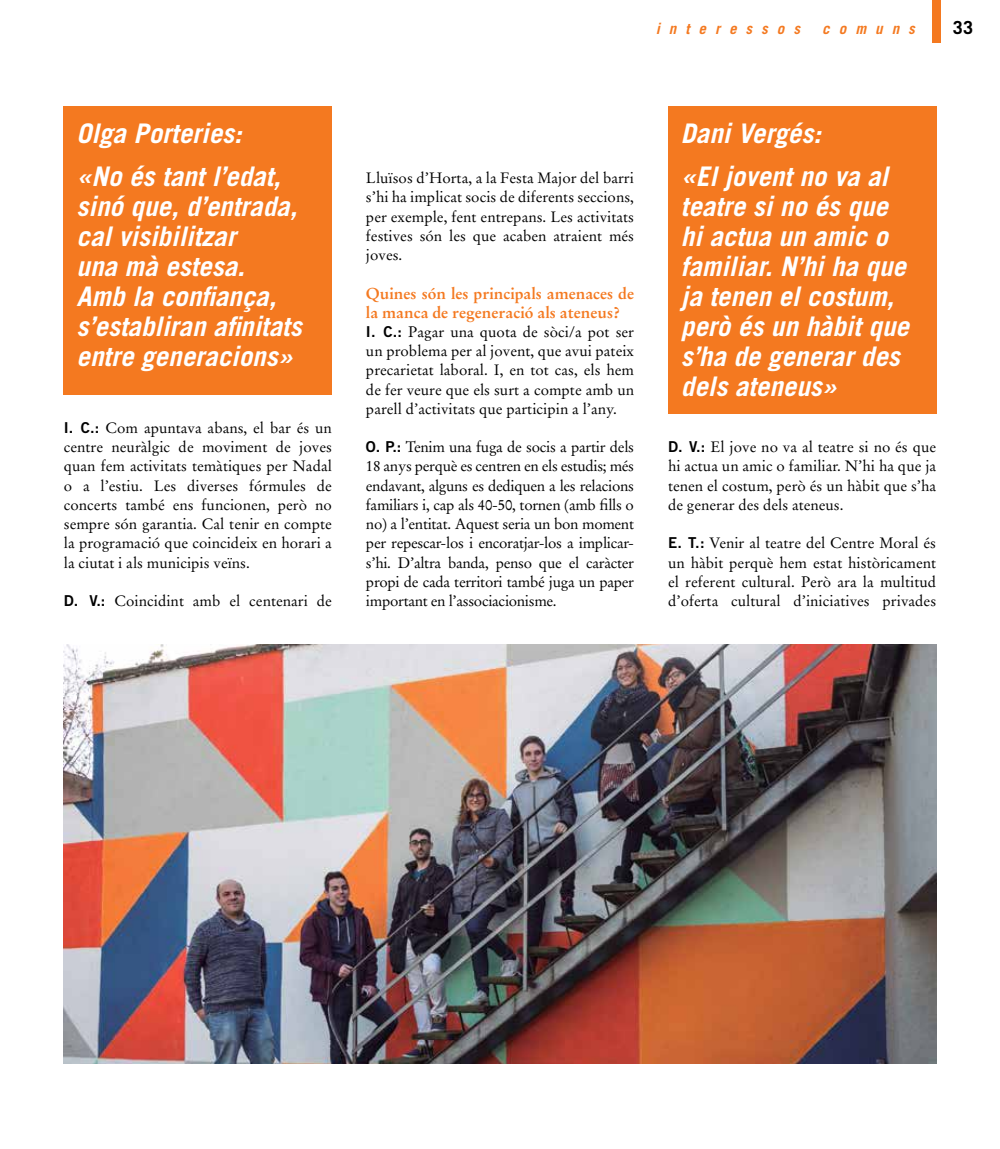
<style>
.page{position:relative;width:1000px;height:1149px;background:#fff}
.page>*{position:absolute;margin:0;border:0;box-sizing:border-box;transform-origin:0 0}
.t1{font:italic 700 27px/30px "Trade Gothic LT Std";color:#fff}
.t2{font:700 18px "Trade Gothic LT Std";color:#000}
.t3{font:700 15.75px/19.2px "Stempel Garamond LT Std";color:#f47920}
.t4{font:15px/19.2px "Stempel Garamond LT Std";color:#000;text-align:justify}
.t5{font:italic 700 15px "Trade Gothic LT Std";letter-spacing:.6em;color:#f47920}
.s1{font-family:"Trade Gothic LT Std Bd 2"}
</style>
<div class="page">
<div style="left:931px;top:0;width:9px;height:43px;background:#f47920"></div>
<div style="left:64px;top:106px;width:268px;height:288px;background:#f47920"></div>
<img style="left:64px;top:644px;width:871px;height:419px">
<div style="left:668px;top:106px;width:267px;height:307px;background:#f47920"></div>
<p class="t5" style="left:655px;top:19px;width:146px">interessos</p>
<p class="t5" style="left:822px;top:19px;width:94px">comuns</p>
<p class="t2" style="left:952px;top:16px;width:22px">33</p>
<h1 class="t1" style="left:77px;top:112px;width:206px;line-height:42.8px">Olga Porteries: «No és tant l’edat,</h1>
<h1 class="t1" style="left:77px;top:191px;width:226px">sinó que, d’entrada, cal visibilitzar<br>una mà estesa.<br>Amb la confiança, s’establiran afinitats entre generacions»</h1>
<p class="t4" style="left:64px;top:418px;width:269px"><span class="s1">I. C.:</span> Com apuntava abans, el bar és un centre neuràlgic de moviment de joves quan fem activitats temàtiques per Nadal o a l’estiu. Les diverses fórmules de concerts també ens funcionen, però no sempre són garantia. Cal tenir en compte la programació que coincideix en horari a la ciutat i als municipis veïns.</p>
<p class="t4" style="left:64px;top:591px;width:269px"><span class="s1">D. V.:</span> Coincidint amb el centenari de</p>
<h1 class="t1" style="left:680px;top:112px;width:209px;line-height:42.8px">Dani Vergés:<br>«El jovent no va al</h1>
<h1 class="t1" style="left:680px;top:191px;width:230px">teatre si no és que hi actua un amic o familiar. N’hi ha que ja tenen el costum, però és un hàbit que s’ha de generar des dels ateneus»</h1>
<p class="t4" style="left:366px;top:168px;width:269px">Lluïsos d’Horta, a la Festa Major del barri s’hi ha implicat socis de diferents seccions, per exemple, fent entrepans. Les activitats festives són les que acaben atraient més joves.</p>
<p class="t3" style="left:366px;top:283px;width:269px">Quines són les principals amenaces de la manca de regeneració als ateneus?</p>
<p class="t4" style="left:366px;top:322px;width:269px"><span class="s1">I. C.:</span> Pagar una quota de sòci/a pot ser un problema per al jovent, que avui pateix precarietat laboral. I, en tot cas, els hem de fer veure que els surt a compte amb un parell d’activitats que participin a l’any.</p>
<p class="t4" style="left:366px;top:437px;width:269px"><span class="s1">O. P.:</span> Tenim una fuga de socis a partir dels 18 anys perquè es centren en els estudis; més endavant, alguns es dediquen a les relacions familiars i, cap als 40-50, tornen (amb fills o no) a l’entitat. Aquest seria un bon moment per repescar-los i encoratjar-los a implicar&shy;s’hi. D’altra banda, penso que el caràcter propi de cada territori també juga un paper important en l’associacionisme.</p>
<p class="t4" style="left:668px;top:437px;width:269px"><span class="s1">D. V.:</span> El jove no va al teatre si no és que hi actua un amic o familiar. N’hi ha que ja tenen el costum, però és un hàbit que s’ha de generar des dels ateneus.</p>
<p class="t4" style="left:668px;top:533px;width:269px"><span class="s1">E. T.:</span> Venir al teatre del Centre Moral és un hàbit perquè hem estat històricament el referent cultural. Però ara la multitud d’oferta cultural d’iniciatives privades</p>
</div>
